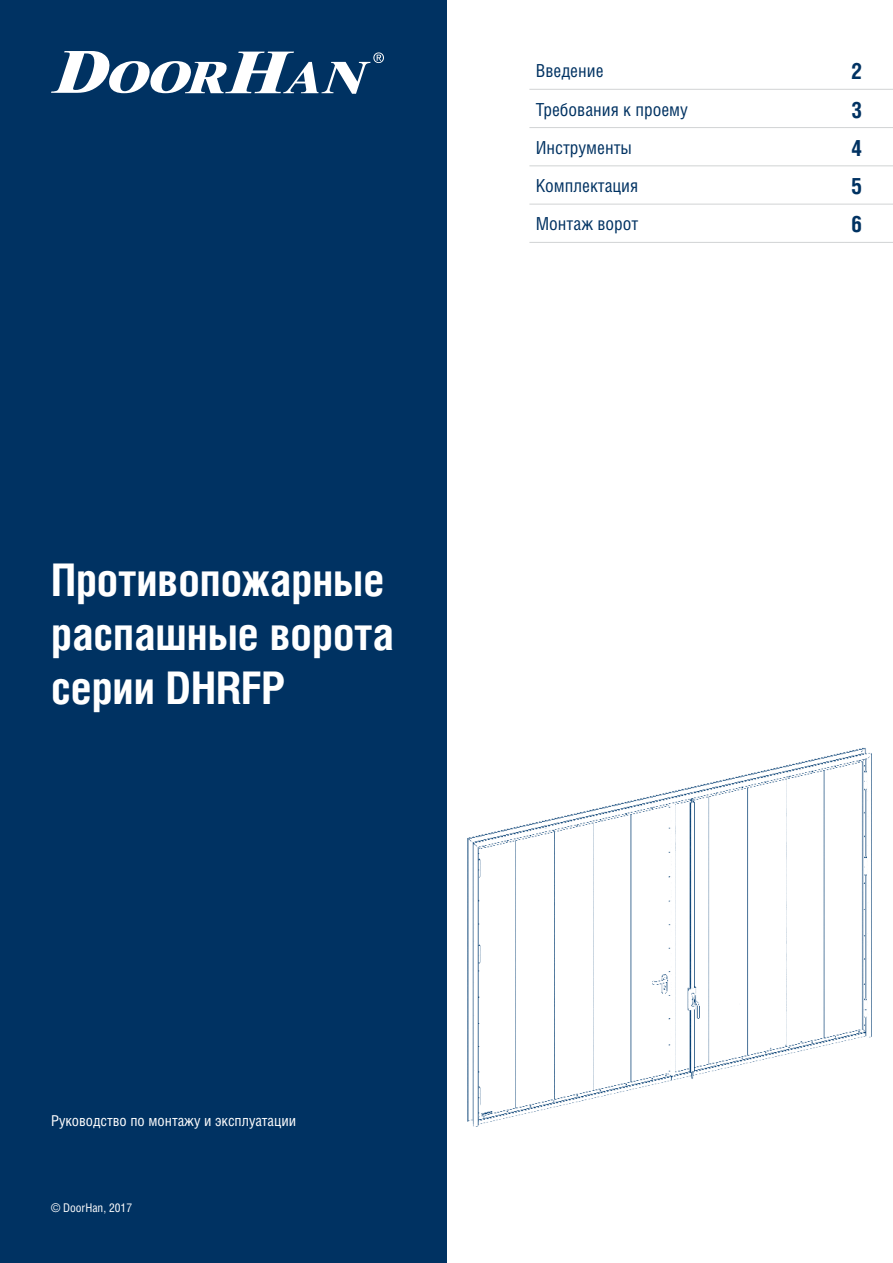
<style>
.page{position:relative;width:893px;height:1263px;background:#fff}
.page>*{position:absolute;margin:0;border:0;box-sizing:border-box;transform-origin:0 0}
.t1{font:700 45px/54px "Helios Cond";color:#fff}
.t2{font:700 22.5px "Helios Cond";color:#003262}
.t3{font:18px "Helios Cond";color:#003262}
.t4{font:15px "Helios Cond";color:#fff}
.t5{font:12px "Helios Cond";color:#fff}
</style>
<div class="page">
<div style="left:0;top:0;width:446px;height:1263px;background:#003262"></div>
<svg style="left:51px;top:51px;width:333px;height:43px"></svg>
<img style="left:468px;top:747px;width:404px;height:379px">
<hr style="left:529px;top:89px;width:316px;height:1px;background:#d1d3d4">
<hr style="left:845px;top:89px;width:48px;height:1px;background:#d1d3d4">
<hr style="left:529px;top:127px;width:316px;height:1px;background:#d1d3d4">
<hr style="left:845px;top:127px;width:48px;height:1px;background:#d1d3d4">
<hr style="left:529px;top:166px;width:316px;height:1px;background:#d1d3d4">
<hr style="left:845px;top:166px;width:48px;height:1px;background:#d1d3d4">
<hr style="left:529px;top:204px;width:316px;height:1px;background:#d1d3d4">
<hr style="left:845px;top:204px;width:48px;height:1px;background:#d1d3d4">
<hr style="left:529px;top:242px;width:316px;height:1px;background:#d1d3d4">
<hr style="left:845px;top:242px;width:48px;height:1px;background:#d1d3d4">
<h1 class="t1" style="left:51px;top:551px;width:344px">Противопожарные распашные ворота серии DHRFP</h1>
<p class="t3" style="left:536px;top:60px;width:69px">Введение</p>
<p class="t2" style="left:851px;top:58px;width:13px">2</p>
<p class="t3" style="left:536px;top:98px;width:154px">Требования к проему</p>
<p class="t2" style="left:851px;top:96px;width:13px">3</p>
<p class="t3" style="left:536px;top:137px;width:98px">Инструменты</p>
<p class="t2" style="left:851px;top:134px;width:13px">4</p>
<p class="t3" style="left:536px;top:175px;width:104px">Комплектация</p>
<p class="t2" style="left:851px;top:173px;width:13px">5</p>
<p class="t3" style="left:536px;top:213px;width:104px">Монтаж ворот</p>
<p class="t2" style="left:851px;top:211px;width:13px">6</p>
<p class="t4" style="left:51px;top:1111px;width:247px">Руководство по монтажу и эксплуатации</p>
<p class="t5" style="left:51px;top:1200px;width:83px">© DoorHan, 2017</p>
</div>
